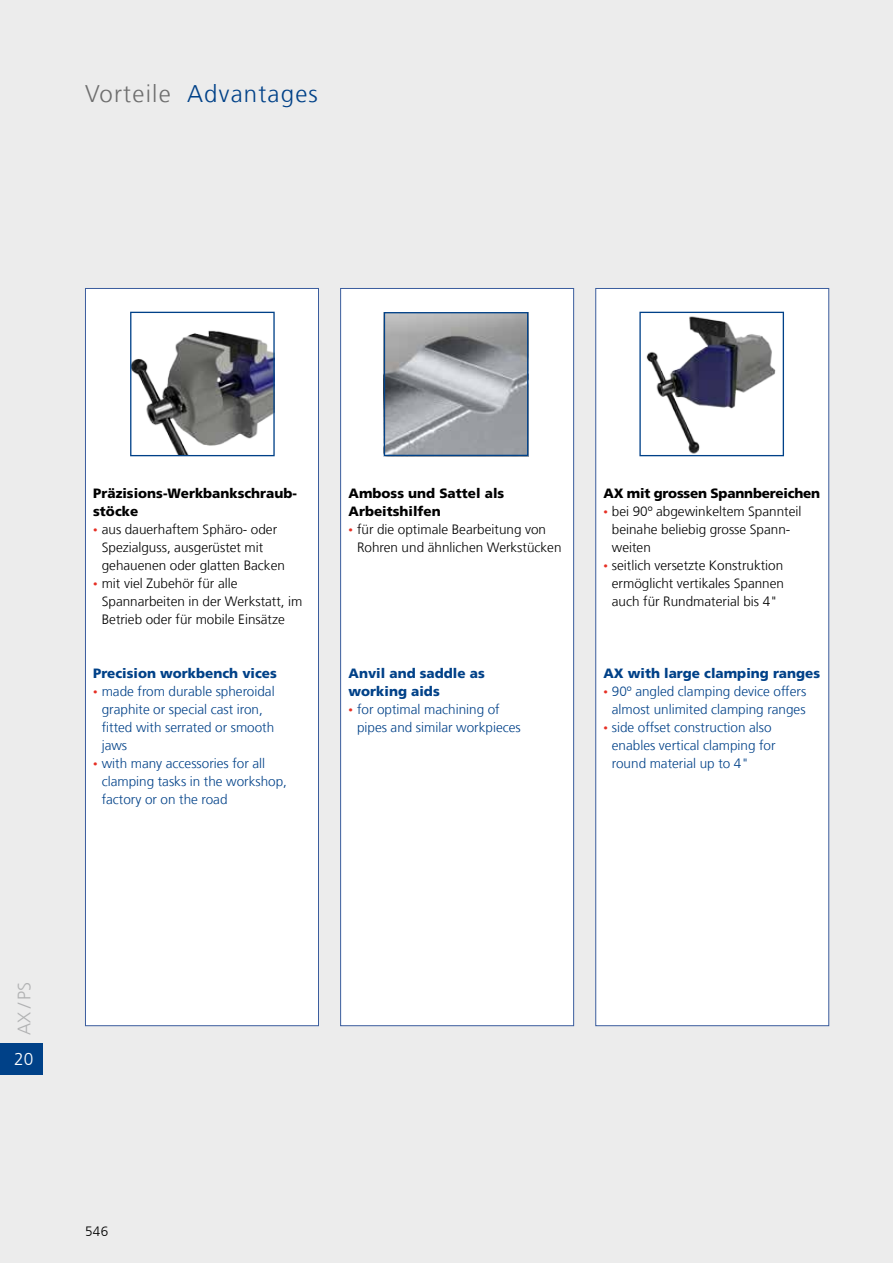
<style>
.page{position:relative;width:893px;height:1263px;background:#ececec}
.page>*{position:absolute;margin:0;border:0;box-sizing:border-box;transform-origin:0 0}
.t1{font:300 24px "Frutiger LT Com";letter-spacing:.05em;color:#004188}
.t2{font:300 18px "Frutiger LT Com";color:#b1b2b3}
.t3{font:300 17.25px "Frutiger LT Com";color:#fff}
.t4{font:300 13.5px/18px "Frutiger LT Com";color:#000}
.t5{font:300 13.5px/18px "Frutiger LT Com";color:#004188}
.t6{font:900 13.5px/18px "Frutiger LT Com";color:#000}
.t7{font:900 13.5px/18px "Frutiger LT Com";color:#004188}
.s1{color:#6e6e6e}
.s2{font-size:9px;color:#e63025}
</style>
<div class="page">
<div style="left:0;top:1043px;width:43px;height:32px;background:#004188"></div>
<div style="left:85px;top:288px;width:234px;height:738px;background:#fff;border:1px solid #3b5d9e"></div>
<div style="left:340px;top:288px;width:234px;height:738px;background:#fff;border:1px solid #3b5d9e"></div>
<div style="left:595px;top:288px;width:234px;height:738px;background:#fff;border:1px solid #3b5d9e"></div>
<img style="left:386px;top:314px;width:140px;height:140px">
<div style="left:384px;top:312px;width:144px;height:144px;border:1px solid #004188"></div>
<img style="left:132px;top:330px;width:141px;height:124px">
<div style="left:130px;top:312px;width:145px;height:144px;border:1px solid #004188"></div>
<img style="left:646px;top:316px;width:130px;height:138px">
<div style="left:639px;top:312px;width:145px;height:144px;border:1px solid #004188"></div>
<h1 class="t1" style="left:85px;top:80px;width:234px"><span class="s1">Vorteile</span> Advantages</h1>
<p class="t6" style="left:93px;top:484px;width:205px">Präzisions-Werkbankschraub&shy;stöcke</p>
<p class="t4" style="left:102px;top:520px;width:185px;text-indent:-9px"><span class="s2">•</span> aus dauerhaftem Sphäro- oder<br>Spezialguss, ausgerüstet mit gehauenen oder glatten Backen</p>
<p class="t4" style="left:102px;top:574px;width:202px;text-indent:-9px"><span class="s2">•</span> mit viel Zubehör für alle<br>Spannarbeiten in der Werkstatt, im<br>Betrieb oder für mobile Einsätze</p>
<p class="t7" style="left:93px;top:664px;width:185px">Precision workbench vices</p>
<p class="t5" style="left:102px;top:682px;width:174px;text-indent:-9px"><span class="s2">•</span> made from durable spheroidal graphite or special cast iron, fitted with serrated or smooth jaws</p>
<p class="t5" style="left:102px;top:754px;width:187px;text-indent:-9px"><span class="s2">•</span> with many accessories for all clamping tasks in the workshop, factory or on the road</p>
<p class="t6" style="left:349px;top:484px;width:157px">Amboss und Sattel als<br>Arbeitshilfen</p>
<p class="t4" style="left:357px;top:520px;width:206px;text-indent:-9px"><span class="s2">•</span> für die optimale Bearbeitung von<br>Rohren und ähnlichen Werkstücken</p>
<p class="t7" style="left:349px;top:664px;width:138px">Anvil and saddle as working aids</p>
<p class="t5" style="left:357px;top:700px;width:165px;text-indent:-9px"><span class="s2">•</span> for optimal machining of pipes and similar workpieces</p>
<p class="t6" style="left:603px;top:484px;width:218px">AX mit grossen Spannbereichen</p>
<p class="t4" style="left:612px;top:502px;width:191px;text-indent:-9px"><span class="s2">•</span> bei 90º abgewinkeltem Spannteil beinahe beliebig grosse Spann&shy;weiten</p>
<p class="t4" style="left:612px;top:556px;width:174px;text-align:justify;text-indent:-9px"><span class="s2">•</span> seitlich versetzte Konstruktion ermöglicht vertikales Spannen auch für Rundmaterial bis 4"</p>
<p class="t7" style="left:603px;top:664px;width:218px">AX with large clamping ranges</p>
<p class="t5" style="left:603px;top:682px;width:204px;text-align:center"><span class="s2">•</span> 90º angled clamping device offers almost unlimited clamping ranges</p>
<p class="t5" style="left:612px;top:718px;width:165px;text-indent:-9px"><span class="s2">•</span> side offset construction also enables vertical clamping for round material up to 4"</p>
<h2 class="t2" style="left:14px;top:1035px;width:55px;rotate:-90deg">AX / PS</h2>
<p class="t3" style="left:14px;top:1049px;width:21px">20</p>
<p class="t4" style="left:85px;top:1223px;width:25px">546</p>
</div>
